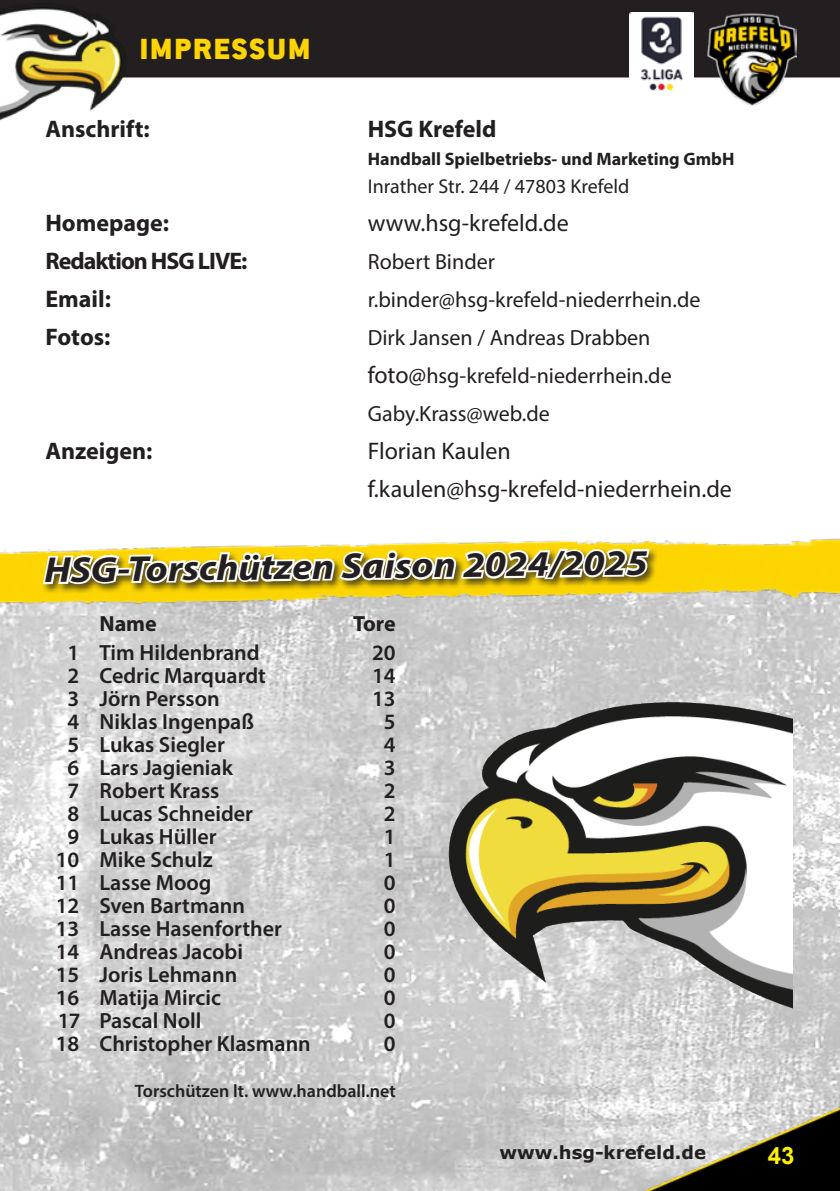
<style>
.page{position:relative;width:840px;height:1191px;background:#fff}
.page>*{position:absolute;margin:0;border:0;box-sizing:border-box;transform-origin:0 0}
.t1{font:italic 700 36px "Myriad Pro";color:#231f20;scale:1.1 1}
.t2{font:32px "Conduit ITC Black";letter-spacing:.065em;color:#ffd400}
.t3{font:24px "Myriad Pro";color:#231f20}
.t4{font:700 24px "Myriad Pro";color:#231f20}
.t5{font:700 24px "Myriad Pro";letter-spacing:-.04em;color:#231f20}
.t6{font:700 24px "Arial";color:#fff101}
.t7{font:600 22px "Myriad Pro";color:#231f20}
.t8{font:22px "Myriad Pro";color:#231f20}
.t9{font:700 22px "Myriad Pro";color:#231f20}
.t10{font:20px "Myriad Pro";color:#231f20}
.t11{font:700 18px "Myriad Pro";color:#231f20}
.t12{font:600 18px "Myriad Pro";color:#231f20}
.t13{font:700 18px "Verdana";color:#231f20}
.s1{font-size:24px}
</style>
<div class="page">
<img style="left:0;top:617px;width:839px;height:574px">
<img style="left:603px;top:1101px;width:236px;height:90px">
<img style="left:0;top:538px;width:839px;height:79px">
<div style="left:42px;top:546px;width:617px;height:48px;background:#231f20;opacity:.75"></div>
<svg style="left:40px;top:546px;width:611px;height:40px"></svg>
<img style="left:431px;top:696px;width:361px;height:341px">
<div style="left:0;top:0;width:839px;height:77px;background:#231f20"></div>
<img style="left:0;top:2px;width:133px;height:119px">
<img style="left:629px;top:12px;width:64px;height:79px">
<img style="left:706px;top:13px;width:90px;height:93px">
<p class="t2" style="left:140px;top:29px;width:172px">IMPRESSUM</p>
<p class="t4" style="left:45px;top:113px;width:106px">Anschrift:</p>
<p class="t4" style="left:367px;top:113px;width:130px">HSG Krefeld</p>
<p class="t11" style="left:367px;top:147px;width:368px">Handball Spielbetriebs- und Marketing GmbH</p>
<p class="t10" style="left:367px;top:174px;width:263px">Inrather Str. 244 / 47803 Krefeld</p>
<p class="t4" style="left:45px;top:207px;width:125px">Homepage:</p>
<p class="t3" style="left:367px;top:208px;width:202px">www.hsg-krefeld.de</p>
<p class="t5" style="left:45px;top:245px;width:203px">Redaktion HSG LIVE:</p>
<p class="t8" style="left:367px;top:248px;width:129px">Robert Binder</p>
<p class="t4" style="left:45px;top:283px;width:67px">Email:</p>
<p class="t8" style="left:367px;top:286px;width:334px">r.binder@hsg-krefeld-niederrhein.de</p>
<p class="t4" style="left:45px;top:321px;width:67px">Fotos:</p>
<p class="t8" style="left:367px;top:324px;width:284px">Dirk Jansen / Andreas Drabben</p>
<p class="t8" style="left:367px;top:362px;width:305px"><span class="s1">foto@</span>hsg-krefeld-niederrhein.de</p>
<p class="t8" style="left:367px;top:400px;width:183px">Gaby.Krass@web.de</p>
<p class="t4" style="left:45px;top:435px;width:109px">Anzeigen:</p>
<p class="t3" style="left:367px;top:436px;width:144px">Florian Kaulen</p>
<p class="t3" style="left:367px;top:474px;width:365px">f.kaulen@hsg-krefeld-niederrhein.de</p>
<p class="t1" style="left:44px;top:548px;width:549px;rotate:-1deg">HSG-Torschützen Saison 2024/2025</p>
<p class="t9" style="left:99px;top:609px;width:59px">Name</p>
<p class="t9" style="left:353px;top:609px;width:44px">Tore</p>
<p class="t7" style="left:68px;top:638px;width:193px">1 Tim Hildenbrand</p>
<p class="t7" style="left:372px;top:638px;width:25px">20</p>
<p class="t7" style="left:68px;top:661px;width:200px">2 Cedric Marquardt</p>
<p class="t7" style="left:372px;top:661px;width:25px">14</p>
<p class="t7" style="left:68px;top:684px;width:154px">3 Jörn Persson</p>
<p class="t7" style="left:372px;top:684px;width:25px">13</p>
<p class="t7" style="left:68px;top:707px;width:188px">4 Niklas Ingenpaß</p>
<p class="t7" style="left:384px;top:707px;width:13px">5</p>
<p class="t7" style="left:68px;top:730px;width:159px">5 Lukas Siegler</p>
<p class="t7" style="left:384px;top:730px;width:13px">4</p>
<p class="t7" style="left:68px;top:753px;width:167px">6 Lars Jagieniak</p>
<p class="t7" style="left:384px;top:753px;width:13px">3</p>
<p class="t7" style="left:68px;top:776px;width:153px">7 Robert Krass</p>
<p class="t7" style="left:384px;top:776px;width:13px">2</p>
<p class="t7" style="left:68px;top:799px;width:187px">8 Lucas Schneider</p>
<p class="t7" style="left:384px;top:799px;width:13px">2</p>
<p class="t7" style="left:68px;top:822px;width:151px">9 Lukas Hüller</p>
<p class="t7" style="left:384px;top:822px;width:13px">1</p>
<p class="t7" style="left:56px;top:845px;width:158px">10 Mike Schulz</p>
<p class="t7" style="left:384px;top:845px;width:13px">1</p>
<p class="t7" style="left:56px;top:868px;width:157px">11 Lasse Moog</p>
<p class="t7" style="left:384px;top:868px;width:13px">0</p>
<p class="t7" style="left:56px;top:891px;width:191px">12 Sven Bartmann</p>
<p class="t7" style="left:384px;top:891px;width:13px">0</p>
<p class="t7" style="left:56px;top:914px;width:227px">13 Lasse Hasenforther</p>
<p class="t7" style="left:384px;top:914px;width:13px">0</p>
<p class="t7" style="left:56px;top:937px;width:189px">14 Andreas Jacobi</p>
<p class="t7" style="left:384px;top:937px;width:13px">0</p>
<p class="t7" style="left:56px;top:960px;width:183px">15 Joris Lehmann</p>
<p class="t7" style="left:384px;top:960px;width:13px">0</p>
<p class="t7" style="left:56px;top:983px;width:166px">16 Matija Mircic</p>
<p class="t7" style="left:384px;top:983px;width:13px">0</p>
<p class="t7" style="left:58px;top:1006px;width:145px">17 Pascal Noll</p>
<p class="t7" style="left:384px;top:1006px;width:13px">0</p>
<p class="t7" style="left:56px;top:1029px;width:256px">18 Christopher Klasmann</p>
<p class="t7" style="left:384px;top:1029px;width:13px">0</p>
<p class="t12" style="left:135px;top:1079px;width:262px">Torschützen lt. www.handball.net</p>
<p class="t13" style="left:499px;top:1140px;width:208px">www.hsg-krefeld.de</p>
<p class="t6" style="left:767px;top:1138px;width:28px">43</p>
</div>
